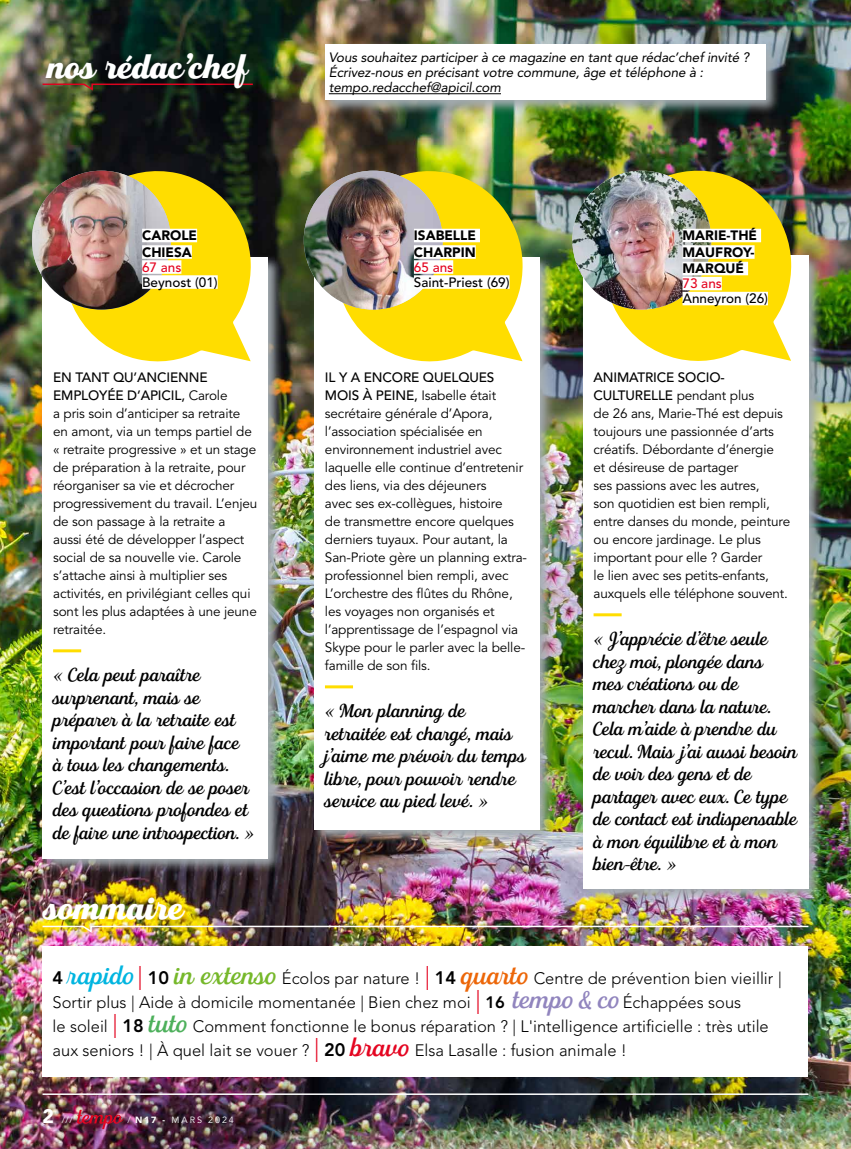
<style>
.page{position:relative;width:851px;height:1149px;background:#fff}
.page>*{position:absolute;margin:0;border:0;box-sizing:border-box;transform-origin:0 0}
.t1{font:900 34.5px "Fourth";color:#fff}
.t2{font:500 19.5px/22.5px "Fourth";letter-spacing:-.005em;color:#000}
.t3{font:300 16.5px/24px "Avenir LT Std";color:#000}
.t4{font:13.5px/18px "Avenir LT Std";letter-spacing:-.01em;color:#000}
.t5{font:italic 13.5px/15px "Avenir LT Std";letter-spacing:-.01em;color:#000}
.t6{font:900 13.5px/16.5px "Avenir LT Std";color:#000}
.t7{font:500 13.5px "Avenir LT Std";color:#000}
.t8{font:500 13.5px "Avenir LT Std";color:#e40521}
.t9{font:9px "Avenir LT Std";letter-spacing:.22em;color:#fff}
.s1{font-weight:500}
.s2{font-weight:800;font-size:18px}
.s3{font-family:"Fourth";font-weight:500;font-size:27px;color:#00b5e0}
.s4{font-size:24px;color:#e40521}
.s5{font-family:"Fourth";font-weight:500;font-size:27px;color:#76b82a}
.s6{font-family:"Fourth";font-weight:500;font-size:27px;color:#ec6608}
.s7{font-weight:800}
.s8{font-family:"Fourth";font-weight:500;font-size:27px;color:#9185be}
.s9{font-family:"Fourth";font-weight:500;font-size:27px;color:#4db05b}
.s10{font-family:"Fourth";font-weight:500;font-size:27px;color:#e40521}
.s11{font-weight:900;font-size:19.5px}
.s12{font-weight:900}
</style>
<div class="page">
<img style="left:0;top:0;width:850px;height:1148px">
<div style="left:43px;top:945px;width:765px;height:130px;background:#fff"></div>
<svg style="left:77px;top:1109px;width:46px;height:19px"></svg>
<svg style="left:249px;top:83px;width:5px;height:9px"></svg>
<div style="left:28px;top:44px;width:221px;height:53px;background:#000;opacity:.5"></div>
<img style="left:311px;top:254px;width:244px;height:590px">
<div style="left:314px;top:257px;width:225px;height:572px;background:#fff"></div>
<svg style="left:324px;top:163px;width:199px;height:199px;fill:#fd0"></svg>
<img style="left:304px;top:171px;width:138px;height:138px">
<div style="left:414px;top:229px;width:66px;height:13px;background:#fff"></div>
<div style="left:414px;top:245px;width:61px;height:14px;background:#fff"></div>
<div style="left:414px;top:260px;width:39px;height:14px;background:#fff"></div>
<div style="left:414px;top:275px;width:95px;height:14px;background:#fff"></div>
<hr style="left:325px;top:685px;width:28px;height:3px;background:#fd0">
<img style="left:580px;top:252px;width:243px;height:651px">
<div style="left:583px;top:255px;width:225px;height:633px;background:#fff"></div>
<svg style="left:593px;top:162px;width:198px;height:199px;fill:#fd0"></svg>
<img style="left:572px;top:171px;width:139px;height:138px">
<div style="left:682px;top:229px;width:79px;height:13px;background:#fff"></div>
<div style="left:682px;top:245px;width:72px;height:14px;background:#fff"></div>
<div style="left:682px;top:262px;width:66px;height:13px;background:#fff"></div>
<div style="left:682px;top:277px;width:39px;height:13px;background:#fff"></div>
<div style="left:682px;top:292px;width:85px;height:13px;background:#fff"></div>
<hr style="left:593px;top:613px;width:28px;height:3px;background:#fd0">
<img style="left:41px;top:924px;width:768px;height:9px">
<hr style="left:43px;top:1093px;width:765px;height:1px;background:#fff">
<img style="left:321px;top:42px;width:459px;height:73px">
<div style="left:324px;top:45px;width:441px;height:55px;background:#fff"></div>
<hr style="left:329px;top:93px;width:172px;height:1px;background:#000">
<img style="left:40px;top:254px;width:243px;height:619px">
<div style="left:42px;top:257px;width:226px;height:601px;background:#fff"></div>
<svg style="left:53px;top:163px;width:198px;height:199px;fill:#fd0"></svg>
<img style="left:32px;top:171px;width:139px;height:138px">
<div style="left:142px;top:229px;width:55px;height:13px;background:#fff"></div>
<div style="left:142px;top:245px;width:50px;height:14px;background:#fff"></div>
<div style="left:142px;top:260px;width:39px;height:14px;background:#fff"></div>
<div style="left:142px;top:275px;width:76px;height:14px;background:#fff"></div>
<hr style="left:53px;top:649px;width:28px;height:3px;background:#fd0">
<h1 class="t1" style="left:47px;top:46px;width:202px">nos rédac’chef</h1>
<p class="t6" style="left:142px;top:227px;width:56px">CAROLE<br>CHIESA</p>
<p class="t8" style="left:142px;top:259px;width:41px">67 ans</p>
<p class="t7" style="left:142px;top:274px;width:77px">Beynost (01)</p>
<p class="t4" style="left:53px;top:368px;width:206px"><span class="s1">EN TANT QU’ANCIENNE<br>EMPLOYÉE D’APICIL,</span> Carole<br>a pris soin d’anticiper sa retraite en amont, via un temps partiel de « retraite progressive » et un stage de préparation à la retraite, pour réorganiser sa vie et décrocher progressivement du travail. L’enjeu de son passage à la retraite a aussi été de développer l’aspect social de sa nouvelle vie. Carole s’attache ainsi à multiplier ses activités, en privilégiant celles qui sont les plus adaptées à une jeune retraitée.</p>
<h2 class="t2" style="left:53px;top:664px;width:203px">« Cela peut paraître surprenant, mais se préparer à la retraite est important pour faire face<br>à tous les changements.<br>C’est l’occasion de se poser des questions profondes et de faire une introspection. »</h2>
<h1 class="t1" style="left:44px;top:886px;width:141px">sommaire</h1>
<p class="t5" style="left:329px;top:50px;width:422px">Vous souhaitez participer à ce magazine en tant que rédac’chef invité ?<br>Écrivez-nous en précisant votre commune, âge et téléphone à : tempo.redacchef@apicil.com</p>
<p class="t6" style="left:414px;top:227px;width:64px">ISABELLE<br>CHARPIN</p>
<p class="t8" style="left:414px;top:259px;width:41px">65 ans</p>
<p class="t7" style="left:414px;top:274px;width:97px">Saint-Priest (69)</p>
<p class="t4" style="left:325px;top:368px;width:204px"><span class="s1">IL Y A ENCORE QUELQUES<br>MOIS À PEINE,</span> Isabelle était secrétaire générale d’Apora, l’association spécialisée en environnement industriel avec laquelle elle continue d’entretenir des liens, via des déjeuners<br>avec ses ex-collègues, histoire<br>de transmettre encore quelques derniers tuyaux. Pour autant, la<br>San-Priote gère un planning extra&shy;professionnel bien rempli, avec<br>L’orchestre des flûtes du Rhône, les voyages non organisés et l’apprentissage de l’espagnol via<br>Skype pour le parler avec la belle&shy;famille de son fils.</p>
<h2 class="t2" style="left:325px;top:700px;width:202px">« Mon planning de retraitée est chargé, mais j’aime me prévoir du temps libre, pour pouvoir rendre service au pied levé. »</h2>
<p class="t6" style="left:682px;top:227px;width:76px">MARIE-THÉ<br>MAUFROY-<br>MARQUÉ</p>
<p class="t8" style="left:682px;top:275px;width:41px">73 ans</p>
<p class="t7" style="left:682px;top:290px;width:87px">Anneyron (26)</p>
<p class="t4" style="left:593px;top:368px;width:198px"><span class="s1">ANIMATRICE SOCIO-<br>CULTURELLE</span> pendant plus<br>de 26 ans, Marie-Thé est depuis toujours une passionnée d’arts créatifs. Débordante d’énergie<br>et désireuse de partager<br>ses passions avec les autres,<br>son quotidien est bien rempli, entre danses du monde, peinture ou encore jardinage. Le plus important pour elle ? Garder<br>le lien avec ses petits-enfants, auxquels elle téléphone souvent.</p>
<p class="t2" style="left:593px;top:628px;width:205px">« J’apprécie d’être seule chez moi, plongée dans<br>mes créations ou de marcher dans la nature.<br>Cela m’aide à prendre du recul. Mais j’ai aussi besoin de voir des gens et de partager avec eux. Ce type de contact est indispensable à mon équilibre et à mon bien-être. »</p>
<p class="t3" style="left:53px;top:965px;width:730px"><span class="s2">4</span> <span class="s3">rapido</span> <span class="s4">|</span> <span class="s2">10</span> <span class="s5">in extenso</span> Écolos par nature ! <span class="s4">|</span> <span class="s2">14</span> <span class="s6">quarto</span> Centre de prévention bien vieillir | Sortir plus | Aide à domicile momentanée | Bien chez moi <span class="s4">|</span> <span class="s7">16</span> <span class="s8">tempo &amp; co</span> Échappées sous<br>le soleil <span class="s4">|</span> <span class="s2">18</span> <span class="s9">tuto</span> Comment fonctionne le bonus réparation ? | L'intelligence artificielle : très utile aux seniors ! | À quel lait se vouer ? <span class="s4">|</span> <span class="s2">20</span> <span class="s10">bravo</span> Elsa Lasalle : fusion animale !</p>
<p class="t9" style="left:43px;top:1114px;width:32px"><span class="s11">2</span> ///</p>
<p class="t9" style="left:127px;top:1114px;width:108px">/ <span class="s12">N17 -</span> MARS 2024</p>
</div>
